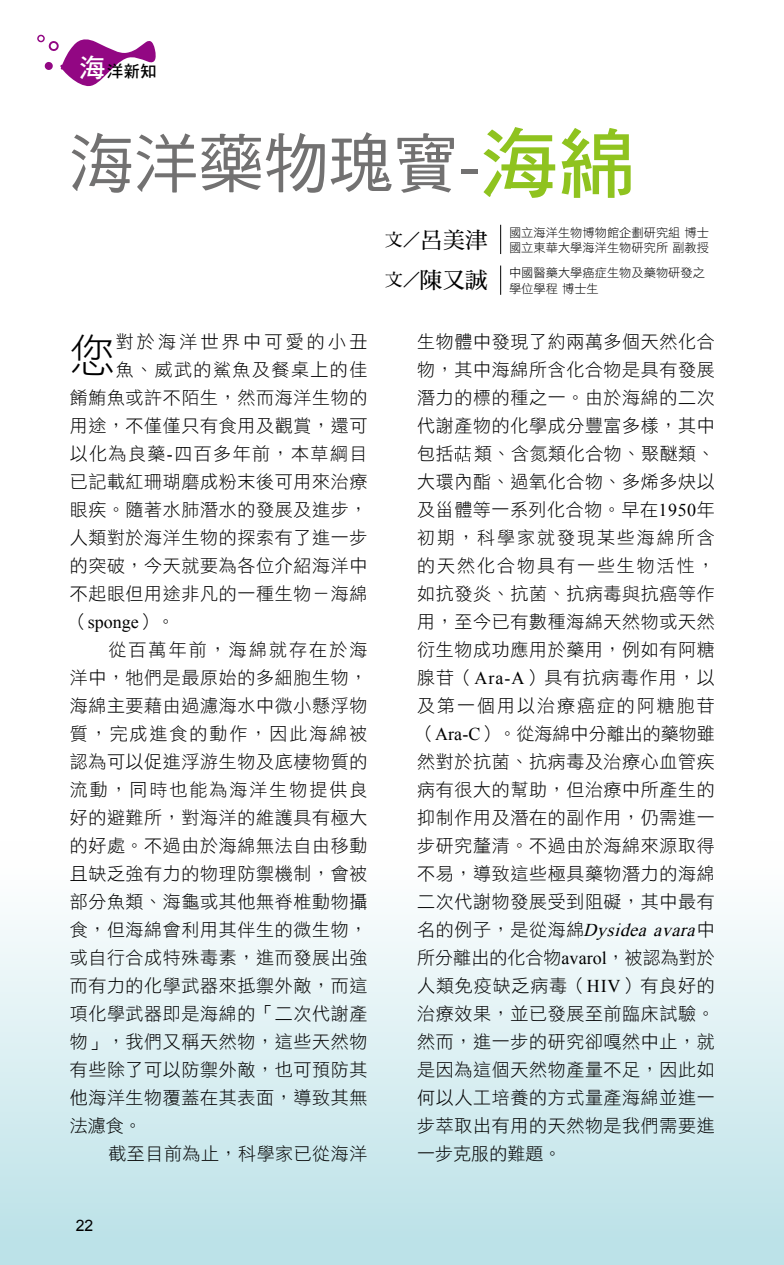
<style>
.page{position:relative;width:784px;height:1265px;background:#fff}
.page>*{position:absolute;margin:0;border:0;box-sizing:border-box;transform-origin:0 0}
.t1{font:64.75px "DF Hei Std W5";color:#727171}
.t2{font:46.02px "DF Hei Std W3";color:#000}
.t3{font:22.4px/40.8px "DF Ming Std W7";color:#000}
.t4{font:18.03px/28px "DF Hei Std W3";letter-spacing:.035em;color:#000;text-align:justify}
.t5{font:italic 18.03px "Times New Roman";color:#000}
.t6{font:18.03px "Times New Roman";color:#000}
.t7{font:16.62px "DF Hei Std W7";color:#000}
.t8{font:15.75px "Arial";color:#000}
.t9{font:12.25px/15.8px "DF Hei Std W3";color:#000}
.s1{font-size:26.25px;color:#fff}
.s2{font-family:"DF Hei Std W7";font-size:77.88px;color:#8fc31f}
.s3{font-size:17.5px}
.s4{font-family:"Times New Roman"}
.s5{font-family:"DF Hei Std W3"}
.s6{font-family:"DF Hei Std W3";font-style:normal}
</style>
<div class="page">
<div style="left:0;top:842px;width:784px;height:423px;background:linear-gradient(to bottom,#fff,#b8e0e6)"></div>
<svg style="left:37px;top:34px;width:119px;height:53px"></svg>
<svg style="left:500px;top:225px;width:1px;height:29px"></svg>
<svg style="left:500px;top:266px;width:1px;height:29px"></svg>
<svg style="left:455px;top:446px;width:16px;height:16px"></svg>
<p class="t7" style="left:79px;top:62px;width:79px"><span class="s1">海</span>洋新知</p>
<h1 class="t1" style="left:69px;top:128px;width:568px">海洋藥物瑰寶-<span class="s2">海綿</span></h1>
<p class="t3" style="left:385px;top:219px;width:104px"><span class="s3">文／</span>呂美津<span class="s3">文／</span>陳又誠</p>
<p class="t9" style="left:509px;top:224px;width:202px">國立海洋生物博物館企劃研究組 博士國立東華大學海洋生物研究所 副教授</p>
<p class="t9" style="left:509px;top:265px;width:197px">中國醫藥大學癌症生物及藥物研發之學位學程 博士生</p>
<p class="t4" style="left:70px;top:327px;width:299px;text-align:right">對於海洋世界中可愛的小丑<br>魚、威武的鯊魚及餐桌上的佳<br>餚鮪魚或許不陌生，然而海洋生物的用途，不僅僅只有食用及觀賞，還可以化為良藥<span class="s4">-</span>四百多年前，本草綱目已記載紅珊瑚磨成粉末後可用來治療眼疾。隨著水肺潛水的發展及進步，人類對於海洋生物的探索有了進一步的突破，今天就要為各位介紹海洋中不起眼但用途非凡的一種生物－海綿</p>
<p class="t6" style="left:70px;top:610px;width:107px"><span class="s5">（</span>sponge<span class="s5">）。</span></p>
<p class="t4" style="left:70px;top:635px;width:299px;text-indent:39px">從百萬年前，海綿就存在於海洋中，牠們是最原始的多細胞生物，海綿主要藉由過濾海水中微小懸浮物質，完成進食的動作，因此海綿被認為可以促進浮游生物及底棲物質的流動，同時也能為海洋生物提供良好的避難所，對海洋的維護具有極大的好處。不過由於海綿無法自由移動且缺乏強有力的物理防禦機制，會被部分魚類、海龜或其他無脊椎動物攝食，但海綿會利用其伴生的微生物，或自行合成特殊毒素，進而發展出強而有力的化學武器來抵禦外敵，而這項化學武器即是海綿的「二次代謝產物」，我們又稱天然物，這些天然物有些除了可以防禦外敵，也可預防其他海洋生物覆蓋在其表面，導致其無法濾食。</p>
<p class="t4" style="left:108px;top:1139px;width:260px">截至目前為止，科學家已從海洋</p>
<h2 class="t2" style="left:70px;top:331px;width:48px">您</h2>
<p class="t8" style="left:76px;top:1215px;width:19px">22</p>
<p class="t4" style="left:417px;top:327px;width:299px">生物體中發現了約兩萬多個天然化合物，其中海綿所含化合物是具有發展潛力的標的種之一。由於海綿的二次代謝產物的化學成分豐富多樣，其中包括 類、含氮類化合物、聚醚類、大環內酯、過氧化合物、多烯多炔以及甾體等一系列化合物。早在<span class="s4">1950</span>年初期，科學家就發現某些海綿所含的天然化合物具有一些生物活性，如抗發炎、抗菌、抗病毒與抗癌等作用，至今已有數種海綿天然物或天然衍生物成功應用於藥用，例如有阿糖腺苷（<span class="s4">Ara-A</span>）具有抗病毒作用，以及第一個用以治療癌症的阿糖胞苷（<span class="s4">Ara-C</span>）。從海綿中分離出的藥物雖然對於抗菌、抗病毒及治療心血管疾病有很大的幫助，但治療中所產生的抑制作用及潛在的副作用，仍需進一步研究釐清。不過由於海綿來源取得不易，導致這些極具藥物潛力的海綿二次代謝物發展受到阻礙，其中最有</p>
<p class="t5" style="left:417px;top:918px;width:299px"><span class="s6">名的例子，是從海綿</span> Dysideaavara<span class="s6">中</span></p>
<p class="t4" style="left:417px;top:943px;width:299px">所分離出的化合物<span class="s4">avarol</span>，被認為對於人類免疫缺乏病毒（<span class="s4">HIV</span>）有良好的治療效果，並已發展至前臨床試驗。然而，進一步的研究卻嘎然中止，就是因為這個天然物產量不足，因此如何以人工培養的方式量產海綿並進一步萃取出有用的天然物是我們需要進一步克服的難題。</p>
</div>
